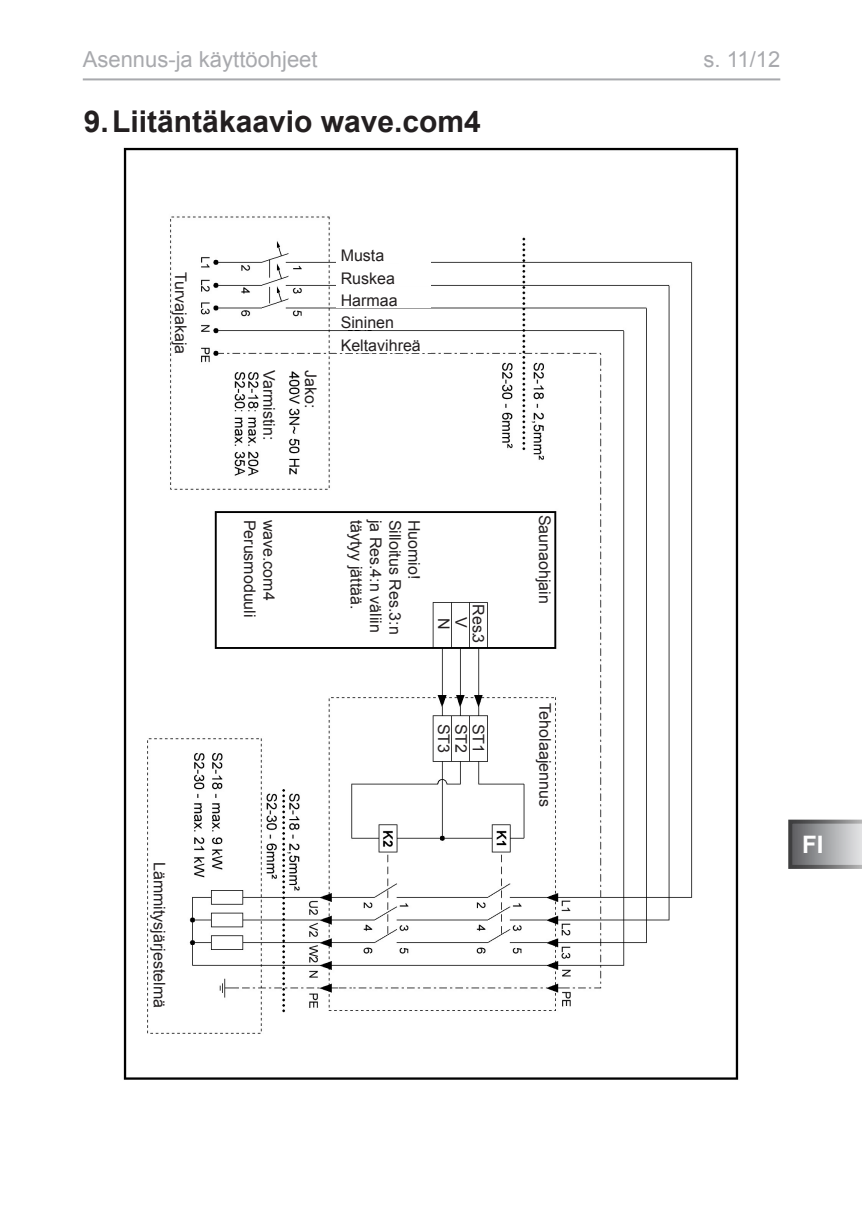
<style>
.page{position:relative;width:862px;height:1214px;background:#fff}
.page>*{position:absolute;margin:0;border:0;box-sizing:border-box;transform-origin:0 0}
.t1{font:700 30px "Arial";color:#231f20}
.t2{font:700 24px "Arial";color:#fff}
.t3{font:22px "Arial";color:#a8a9ad}
.t4{font:16px "Arial";color:#231f20}
</style>
<div class="page">
<img style="left:123px;top:147px;width:616px;height:933px">
<svg style="left:788px;top:819px;width:74px;height:49px;background:#98999b"></svg>
<hr style="left:83px;top:78px;width:697px;height:2px;background:#a8a9ad">
<div style="left:525px;top:514px;width:26px;height:132px;background:#fff"></div>
<div style="left:534px;top:703px;width:17px;height:179px;background:#fff"></div>
<div style="left:472px;top:604px;width:12px;height:41px;background:#fff"></div>
<div style="left:455px;top:608px;width:12px;height:36px;background:#fff"></div>
<div style="left:437px;top:604px;width:13px;height:36px;background:#fff"></div>
<div style="left:173px;top:234px;width:14px;height:153px;background:#fff"></div>
<div style="left:303px;top:366px;width:14px;height:94px;background:#fff"></div>
<div style="left:262px;top:366px;width:13px;height:114px;background:#fff"></div>
<div style="left:336px;top:249px;width:95px;height:13px;background:#fff"></div>
<div style="left:336px;top:272px;width:95px;height:13px;background:#fff"></div>
<div style="left:336px;top:294px;width:95px;height:14px;background:#fff"></div>
<div style="left:336px;top:317px;width:95px;height:13px;background:#fff"></div>
<div style="left:336px;top:340px;width:95px;height:13px;background:#fff"></div>
<div style="left:220px;top:519px;width:55px;height:123px;background:#fff"></div>
<div style="left:472px;top:719px;width:12px;height:36px;background:#fff"></div>
<div style="left:455px;top:719px;width:12px;height:36px;background:#fff"></div>
<div style="left:437px;top:719px;width:13px;height:36px;background:#fff"></div>
<div style="left:303px;top:519px;width:117px;height:123px;background:#fff"></div>
<div style="left:149px;top:857px;width:17px;height:171px;background:#fff"></div>
<h3 class="t3" style="left:83px;top:44px;width:236px">Asennus-ja käyttöohjeet</h3>
<h3 class="t3" style="left:703px;top:44px;width:78px">s. 11/12</h3>
<p class="t1" style="left:84px;top:100px;width:398px">9.Liitäntäkaavio wave.com4</p>
<p class="t4" style="left:192px;top:272px;width:84px;rotate:90deg">Turvajakaja</p>
<p class="t4" style="left:171px;top:861px;width:147px;rotate:90deg">Lämmitysjärjestelmä</p>
<p class="t4" style="left:280px;top:370px;width:71px;rotate:90deg">Varmistin:</p>
<p class="t4" style="left:322px;top:370px;width:40px;rotate:90deg">Jako:</p>
<p class="t4" style="left:341px;top:244px;width:45px">Musta</p>
<p class="t4" style="left:341px;top:267px;width:56px">Ruskea</p>
<p class="t4" style="left:341px;top:289px;width:58px">Harmaa</p>
<p class="t4" style="left:341px;top:312px;width:55px">Sininen</p>
<p class="t4" style="left:341px;top:335px;width:82px">Keltavihreä</p>
<p class="t4" style="left:261px;top:519px;width:99px;rotate:90deg">Perusmoduuli</p>
<p class="t4" style="left:280px;top:519px;width:82px;rotate:90deg">wave.com4</p>
<p class="t4" style="left:367px;top:519px;width:91px;rotate:90deg">täytyy jättää.</p>
<p class="t4" style="left:387px;top:519px;width:114px;rotate:90deg">ja Res.4:n väliin</p>
<p class="t4" style="left:406px;top:519px;width:116px;rotate:90deg">Silloitus Res.3:n</p>
<p class="t4" style="left:425px;top:519px;width:61px;rotate:90deg">Huomio!</p>
<p class="t4" style="left:455px;top:617px;width:13px;rotate:90deg">N</p>
<p class="t4" style="left:472px;top:617px;width:12px;rotate:90deg">V</p>
<p class="t4" style="left:489px;top:604px;width:40px;rotate:90deg">Res.3</p>
<p class="t4" style="left:455px;top:723px;width:31px;rotate:90deg">ST3</p>
<p class="t4" style="left:472px;top:723px;width:31px;rotate:90deg">ST2</p>
<p class="t4" style="left:489px;top:723px;width:31px;rotate:90deg">ST1</p>
<p class="t4" style="left:556px;top:514px;width:90px;rotate:90deg">Saunaohjain</p>
<p class="t4" style="left:556px;top:703px;width:105px;rotate:90deg">Teholaajennus</p>
<h2 class="t2" style="left:802px;top:827px;width:23px">FI</h2>
</div>
